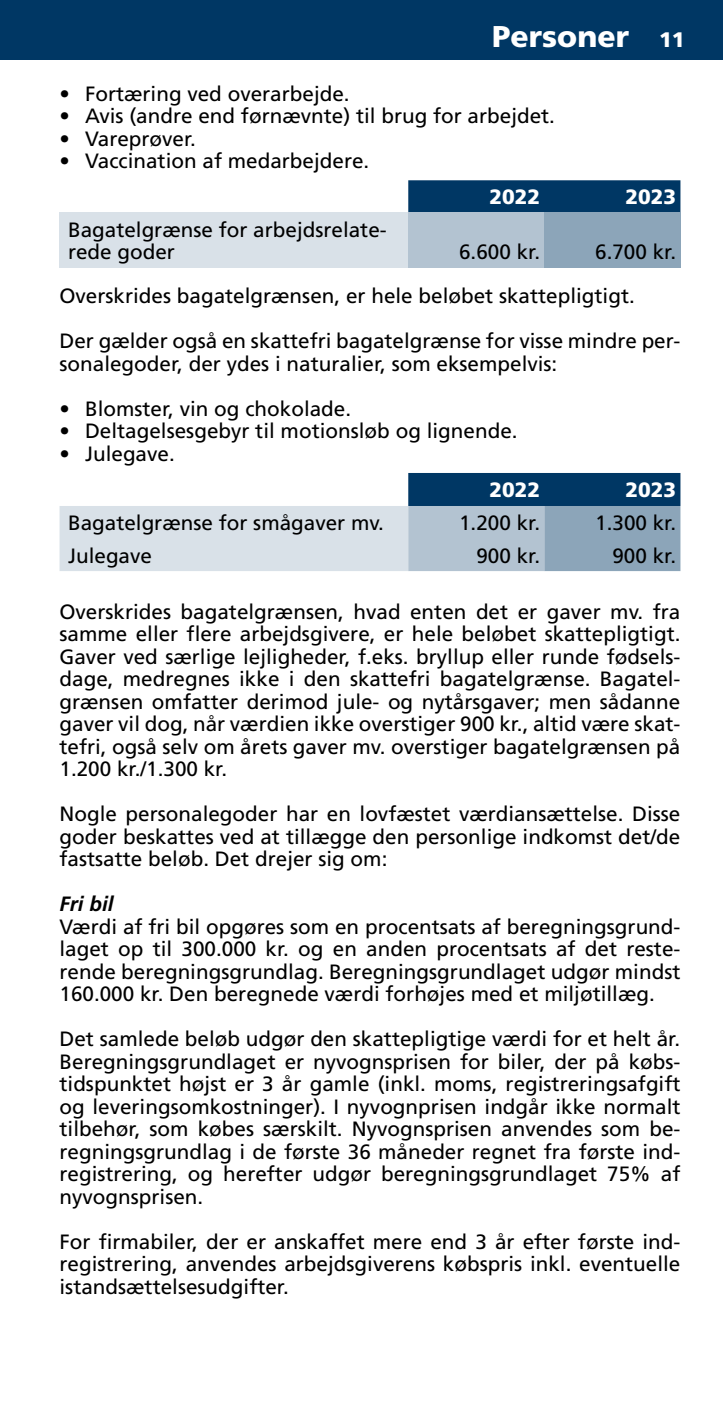
<style>
.page{position:relative;width:723px;height:1404px;background:#fff}
.page>*{position:absolute;margin:0;border:0;box-sizing:border-box;transform-origin:0 0}
.t1{font:900 30px "Frutiger LT Std";color:#fff}
.t2{font:20.7px/22.5px "Frutiger LT Std";color:#000;text-align:justify}
.t3{font:900 20.7px "Frutiger LT Std";color:#fff}
.t4{font:italic 700 20.7px "Frutiger LT Std";color:#000}
.s1{font-size:21px}
</style>
<div class="page">
<div style="left:0;top:0;width:723px;height:60px;background:#003764"></div>
<div style="left:408px;top:180px;width:272px;height:33px;background:#003764"></div>
<div style="left:60px;top:213px;width:348px;height:55px;background:#d9e1e8"></div>
<div style="left:408px;top:213px;width:136px;height:55px;background:#b3c3d1"></div>
<div style="left:544px;top:213px;width:136px;height:55px;background:#8ca5b9"></div>
<svg style="left:60px;top:473px;width:620px;height:98px"></svg>
<h1 class="t1" style="left:492px;top:18px;width:194px">Personer <span class="s1">11</span></h1>
<p class="t2" style="left:60px;top:82px;width:292px">• Fortæring ved overarbejde .</p>
<p class="t2" style="left:60px;top:105px;width:497px">• Avis (andre end førnævnte) til brug for arbejdet .</p>
<p class="t2" style="left:60px;top:127px;width:138px">• Vareprøver .</p>
<p class="t2" style="left:60px;top:150px;width:311px">• Vaccination af medarbejdere .</p>
<p class="t3" style="left:489px;top:184px;width:52px">2022</p>
<p class="t3" style="left:625px;top:184px;width:52px">2023</p>
<p class="t2" style="left:68px;top:218px;width:320px">Bagatelgrænse for arbejdsrelate&shy;rede goder</p>
<p class="t2" style="left:60px;top:230px;width:622px;line-height:44.4px;text-align:left;text-indent:536px">6 .700 kr .<br>Overskrides bagatelgrænsen, er hele beløbet skattepligtigt .<br>Der gælder også en skattefri bagatelgrænse for visse mindre per-</p>
<p class="t2" style="left:60px;top:352px;width:499px">sonalegoder, der ydes i naturalier, som eksempelvis:</p>
<p class="t2" style="left:60px;top:397px;width:293px">• Blomster, vin og chokolade .</p>
<p class="t2" style="left:60px;top:420px;width:460px">• Deltagelsesgebyr til motionsløb og lignende .</p>
<p class="t2" style="left:60px;top:442px;width:117px">• Julegave .</p>
<p class="t3" style="left:489px;top:477px;width:52px">2022</p>
<p class="t3" style="left:625px;top:477px;width:52px">2023</p>
<p class="t2" style="left:68px;top:511px;width:317px">Bagatelgrænse for smågaver mv .</p>
<p class="t2" style="left:459px;top:511px;width:82px">1 .200 kr .</p>
<p class="t2" style="left:595px;top:511px;width:82px">1 .300 kr .</p>
<p class="t2" style="left:68px;top:544px;width:85px">Julegave</p>
<p class="t2" style="left:476px;top:544px;width:65px">900 kr .</p>
<p class="t2" style="left:612px;top:544px;width:65px">900 kr .</p>
<p class="t2" style="left:60px;top:600px;width:622px">Overskrides bagatelgrænsen, hvad enten det er gaver mv . fra samme eller flere arbejdsgivere, er hele beløbet skattepligtigt .<br>Gaver ved særlige lejligheder, f .eks . bryllup eller runde fødsels&shy;dage, medregnes ikke i den skattefri bagatelgrænse . Bagatel&shy;grænsen omfatter derimod jule- og nytårsgaver; men sådanne gaver vil dog, når værdien ikke overstiger 900 kr ., altid være skat&shy;tefri, også selv om årets gaver mv . overstiger bagatelgrænsen på 1 .200 kr ./1 .300 kr .</p>
<p class="t2" style="left:60px;top:802px;width:622px">Nogle personalegoder har en lovfæstet værdiansættelse . Disse goder beskattes ved at tillægge den personlige indkomst det/de fastsatte beløb . Det drejer sig om:</p>
<p class="t4" style="left:60px;top:891px;width:56px">Fri bil</p>
<p class="t2" style="left:60px;top:915px;width:622px">Værdi af fri bil opgøres som en procentsats af beregningsgrund&shy;laget op til 300 .000 kr . og en anden procentsats af det reste&shy;rende beregningsgrundlag . Beregningsgrundlaget udgør mindst 160 .000 kr . Den beregnede værdi forhøjes med et miljøtillæg .</p>
<p class="t2" style="left:60px;top:1027px;width:622px">Det samlede beløb udgør den skattepligtige værdi for et helt år .<br>Beregningsgrundlaget er nyvognsprisen for biler, der på købs&shy;tidspunktet højst er 3 år gamle (inkl . moms, registreringsafgift og leveringsomkostninger) . I nyvognprisen indgår ikke normalt tilbehør, som købes særskilt . Nyvognsprisen anvendes som be&shy;regningsgrundlag i de første 36 måneder regnet fra første ind&shy;registrering, og herefter udgør beregningsgrundlaget 75% af nyvognsprisen .</p>
<p class="t2" style="left:60px;top:1230px;width:622px">For firmabiler, der er anskaffet mere end 3 år efter første ind&shy;registrering, anvendes arbejdsgiverens købspris inkl . eventuelle istandsættelsesudgifter .</p>
<p class="t2" style="left:459px;top:241px;width:82px">6 .600 kr .</p>
</div>
